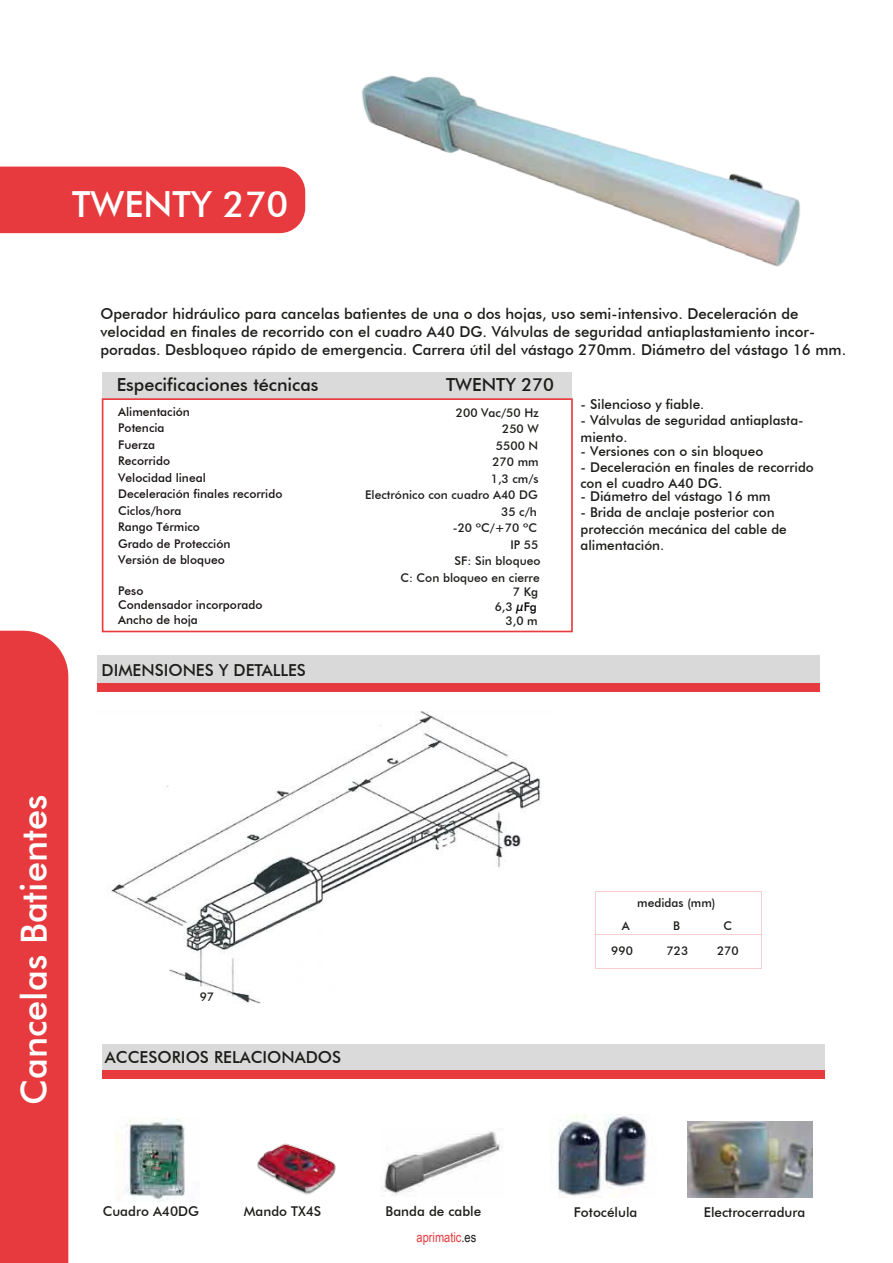
<style>
.page{position:relative;width:893px;height:1263px;background:#fff}
.page>*{position:absolute;margin:0;border:0;box-sizing:border-box;transform-origin:0 0}
.t1{font:500 36px "Futura BT";color:#fff}
.t2{font:500 18px "Futura BT";color:#1d1d1b}
.t3{font:500 16.5px "Futura BT";color:#1d1d1b}
.t4{font:500 15px/18px "Futura BT";color:#1d1d1b}
.t5{font:500 13.5px/16.2px "Futura BT";color:#1d1d1b}
.t6{font:13.5px "Arial Narrow";color:#e73a3e}
.t7{font:500 12px/16.5px "Futura BT";color:#1a1414}
.t8{font:500 12px/16.5px "Futura BT";color:#1d1d1b;text-align:right}
.s1{color:#000}
.s2{color:#1d1d1b}
</style>
<div class="page">
<img style="left:111px;top:711px;width:430px;height:293px">
<div style="left:103px;top:1059px;width:722px;height:20px;background:#e83b3e"></div>
<div style="left:103px;top:1044px;width:722px;height:26px;background:#dadada"></div>
<img style="left:557px;top:1115px;width:91px;height:83px">
<img style="left:688px;top:1121px;width:124px;height:76px">
<img style="left:257px;top:1143px;width:79px;height:52px">
<img style="left:116px;top:1117px;width:69px;height:84px">
<div style="left:103px;top:373px;width:469px;height:27px;background:#dadada"></div>
<div style="left:102px;top:398px;width:471px;height:234px;border:2px solid #e83b3e"></div>
<img style="left:380px;top:1131px;width:121px;height:64px">
<img style="left:361px;top:75px;width:439px;height:192px">
<div style="left:0;top:167px;width:305px;height:66px;background:#e73a3e"></div>
<div style="left:0;top:631px;width:68px;height:632px;background:#e73a3e"></div>
<div style="left:98px;top:672px;width:722px;height:20px;background:#e73a3e"></div>
<div style="left:98px;top:656px;width:722px;height:27px;background:#d9d9d9"></div>
<div style="left:387px;top:894px;width:187px;height:133px;background:#fff"></div>
<h1 class="t1" style="left:72px;top:182px;width:217px">TWENTY 270</h1>
<p class="t4" style="left:100px;top:305px;width:747px">Operador hidráulico para cancelas batientes de una o dos hojas, uso semi-intensivo. Deceleración de velocidad en finales de recorrido con el cuadro A40 DG. Válvulas de seguridad antiaplastamiento incor&shy;poradas. Desbloqueo rápido de emergencia. Carrera útil del vástago 270mm. Diámetro del vástago 16 mm.</p>
<h2 class="t2" style="left:117px;top:374px;width:203px">Especificaciones técnicas</h2>
<p class="t7" style="left:118px;top:403px;width:166px">Alimentación<br>Potencia<br>Fuerza<br>Recorrido<br>Velocidad lineal<br>Deceleración finales recorrido<br>Ciclos/hora<br>Rango Térmico<br>Grado de Protección<br>Versión de bloqueo</p>
<p class="t7" style="left:118px;top:583px;width:146px;line-height:14.4px">Peso<br>Condensador incorporado<br>Ancho de hoja</p>
<p class="t3" style="left:101px;top:660px;width:206px">DIMENSIONES Y DETALLES</p>
<h2 class="t2" style="left:446px;top:374px;width:109px">TWENTY 270</h2>
<p class="t8" style="left:365px;top:404px;width:175px">200 Vac/50 Hz<br>250 W<br>5500 N<br>270 mm<br>1,3 cm/s<br>Electrónico con cuadro A40 DG<br>35 c/h<br>-20 ºC/+70 ºC<br>IP 55</p>
<p class="t8" style="left:400px;top:553px;width:142px">SF: Sin bloqueo<br>C: Con bloqueo en cierre</p>
<p class="t8" style="left:495px;top:585px;width:45px;line-height:14.4px">7 Kg<br>6,3 <span class="s1">µFg<br></span>3,0 m</p>
<p class="t5" style="left:580px;top:396px;width:125px">- Silencioso y fiable.</p>
<p class="t5" style="left:580px;top:412px;width:225px">- Válvulas de seguridad antiaplasta&shy;miento.</p>
<p class="t5" style="left:580px;top:443px;width:184px">- Versiones con o sin bloqueo</p>
<p class="t5" style="left:580px;top:459px;width:235px">- Deceleración en finales de recorrido con el cuadro A40 DG.</p>
<p class="t5" style="left:580px;top:488px;width:192px">- Diámetro del vástago 16 mm</p>
<p class="t5" style="left:580px;top:504px;width:208px">- Brida de anclaje posterior con protección mecánica del cable de alimentación.</p>
<h1 class="t1" style="left:12px;top:1105px;width:312px;rotate:-90deg">Cancelas Batientes</h1>
<p class="t8" style="left:200px;top:988px;width:16px">97</p>
<p class="t3" style="left:105px;top:1047px;width:238px">ACCESORIOS RELACIONADOS</p>
<p class="t8" style="left:637px;top:894px;width:80px">medidas (mm)</p>
<p class="t8" style="left:622px;top:917px;width:9px">A</p>
<p class="t8" style="left:673px;top:917px;width:8px">B</p>
<p class="t8" style="left:724px;top:917px;width:10px">C</p>
<p class="t8" style="left:611px;top:942px;width:23px">990</p>
<p class="t8" style="left:666px;top:942px;width:23px">723</p>
<p class="t8" style="left:717px;top:942px;width:23px">270</p>
<p class="t5" style="left:103px;top:1203px;width:98px">Cuadro A40DG</p>
<p class="t5" style="left:244px;top:1203px;width:79px">Mando TX4S</p>
<p class="t5" style="left:386px;top:1203px;width:97px">Banda de cable</p>
<p class="t5" style="left:574px;top:1204px;width:65px">Fotocélula</p>
<p class="t5" style="left:704px;top:1204px;width:103px">Electrocerradura</p>
<p class="t6" style="left:417px;top:1228px;width:61px">aprimatic<span class="s2">.es</span></p>
</div>
